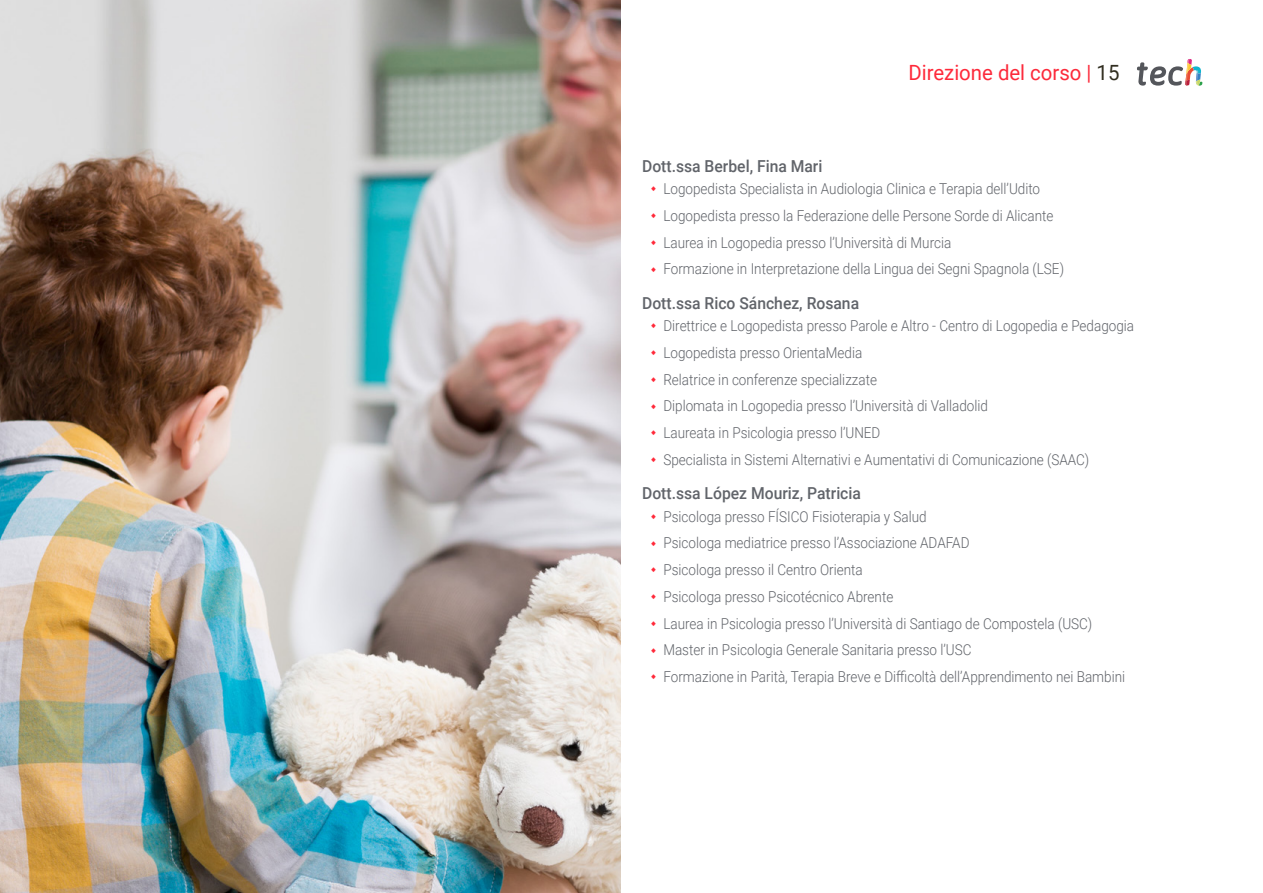
<style>
.page{position:relative;width:1263px;height:893px;background:#fff}
.page>*{position:absolute;margin:0;border:0;box-sizing:border-box;transform-origin:0 0}
.t1{font:21px "Roboto";color:#fc2a3b}
.t2{font:500 16.5px "Roboto";color:#61646a;scale:.95 1}
.t3{font:300 15px/26.7px "Roboto";color:#61646a;scale:.9 1}
.s1{color:#ff293a}
.s2{color:#312e20}
</style>
<div class="page">
<img style="left:0;top:0;width:621px;height:893px">
<svg style="left:1137px;top:59px;width:65px;height:27px"></svg>
<h1 class="t1" style="left:908px;top:57px;width:213px"><span class="s1">Direzio</span>ne del corso | <span class="s2">15</span></h1>
<p class="t2" style="left:642px;top:154px;width:191px">Dott.ssa Berbel, Fina Mari</p>
<p class="t3" style="left:663px;top:175px;width:447px">Logopedista Specialista in Audiologia Clinica e Terapia dell’Udito Logopedista presso la Federazione delle Persone Sorde di Alicante Laurea in Logopedia presso l’Università di Murcia<br>Formazione in Interpretazione della Lingua dei Segni Spagnola (LSE)</p>
<p class="t2" style="left:642px;top:291px;width:230px">Dott.ssa Rico Sánchez, Rosana</p>
<p class="t3" style="left:663px;top:312px;width:525px">Direttrice e Logopedista presso Parole e Altro - Centro di Logopedia e Pedagogia Logopedista presso OrientaMedia<br>Relatrice in conferenze specializzate<br>Diplomata in Logopedia presso l’Università di Valladolid<br>Laureata in Psicologia presso l’UNED<br>Specialista in Sistemi Alternativi e Aumentativi di Comunicazione (SAAC)</p>
<p class="t2" style="left:642px;top:482px;width:232px">Dott.ssa López Mouriz, Patricia</p>
<p class="t3" style="left:663px;top:502px;width:515px">Psicologa presso FÍSICO Fisioterapia y Salud<br>Psicologa mediatrice presso l’Associazione ADAFAD<br>Psicologa presso il Centro Orienta<br>Psicologa presso Psicotécnico Abrente<br>Laurea in Psicologia presso l’Università di Santiago de Compostela (USC)<br>Master in Psicologia Generale Sanitaria presso l’USC<br>Formazione in Parità, Terapia Breve e Difficoltà dell’Apprendimento nei Bambini</p>
</div>
